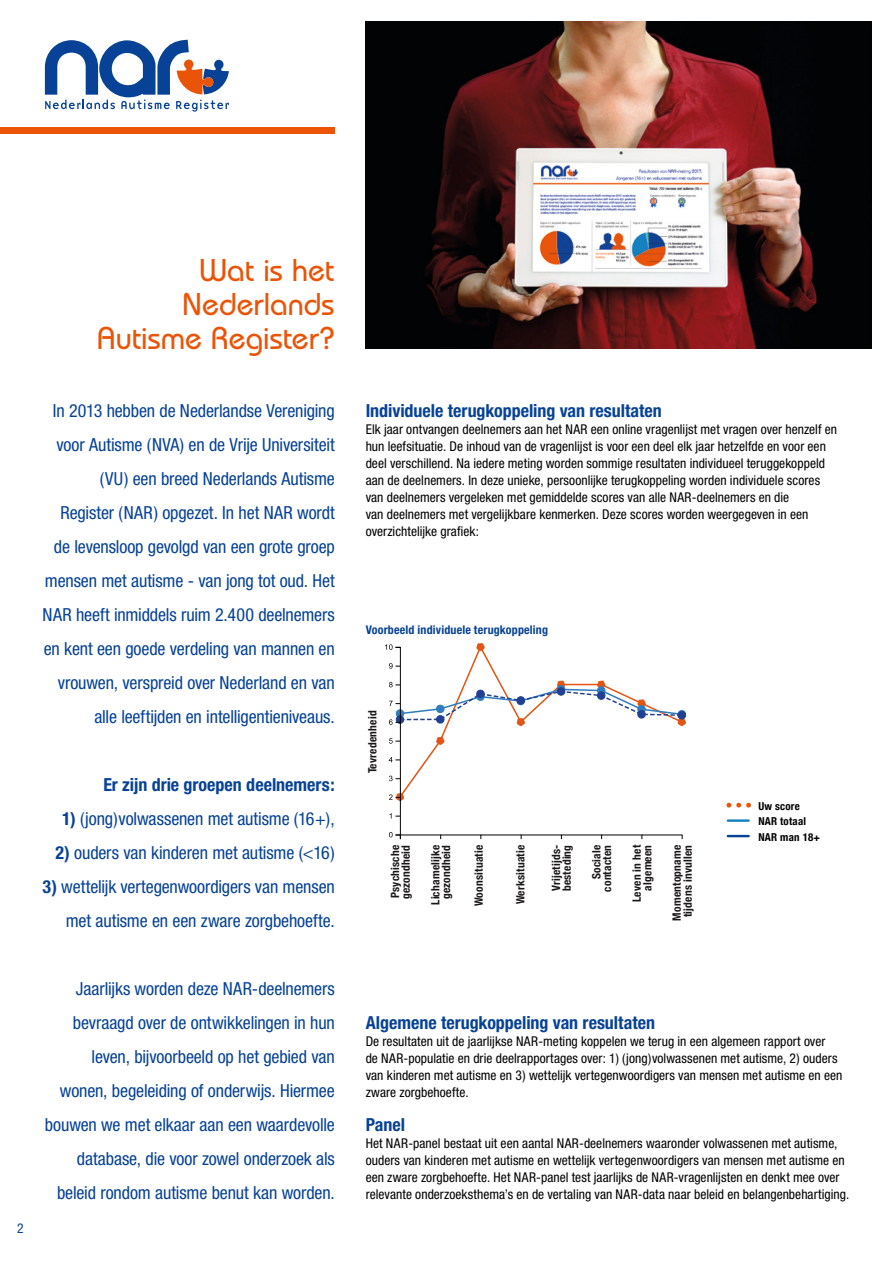
<style>
.page{position:relative;width:893px;height:1263px;background:#fff}
.page>*{position:absolute;margin:0;border:0;box-sizing:border-box;transform-origin:0 0}
.t1{font:500 31.5px/34px "Bauhaus IT Cby BT";letter-spacing:-.005em;color:#ea5406;text-align:right}
.t2{font:condensed 18px/34px "Helvetica Neue";letter-spacing:-.01em;color:#074296;text-align:right}
.t3{font:700 condensed 18px "Helvetica Neue";color:#074296}
.t4{font:condensed 13.5px/17px "Helvetica Neue";color:#000}
.t5{font:condensed 13.5px "Helvetica Neue";color:#074296}
.t6{font:700 condensed 12px "Helvetica Neue";letter-spacing:.015em;color:#074296}
.t7{font:700 condensed 11.4px/10.8px "Helvetica Neue";letter-spacing:.02em;color:#1a1719}
.t8{font:700 condensed 10.95px/15.5px "Helvetica Neue";letter-spacing:.02em;color:#000}
.s1{font-weight:700}
</style>
<div class="page">
<img style="left:366px;top:21px;width:506px;height:328px">
<div style="left:0;top:128px;width:335px;height:6px;background:#ea5406"></div>
<svg style="left:45px;top:40px;width:184px;height:72px"></svg>
<svg style="left:728px;top:803px;width:21px;height:4px"></svg>
<hr style="left:728px;top:819px;width:21px;height:3px;background:#1181c3">
<hr style="left:728px;top:835px;width:21px;height:2px;background:#074296">
<div style="left:395px;top:647px;width:6px;height:188px;border:1px solid #000"></div>
<svg style="left:389px;top:832px;width:294px;height:8px"></svg>
<svg style="left:390px;top:813px;width:10px;height:5px"></svg>
<svg style="left:385px;top:643px;width:301px;height:158px"></svg>
<h1 class="t1" style="left:97px;top:252px;width:240px">Wat is het<br>Nederlands<br>Autisme Register?</h1>
<p class="t2" style="left:43px;top:393px;width:294px">In 2013 hebben de Nederlandse Vereniging voor Autisme (NVA) en de Vrije Universiteit (VU) een breed Nederlands Autisme Register (NAR) opgezet. In het NAR wordt de levensloop gevolgd van een grote groep mensen met autisme - van jong tot oud. Het NAR heeft inmiddels ruim 2.400 deelnemers en kent een goede verdeling van mannen en vrouwen, verspreid over Nederland en van alle leeftijden en intelligentieniveaus.</p>
<h2 class="t3" style="left:103px;top:774px;width:233px">Er zijn drie groepen deelnemers:</h2>
<h2 class="t2" style="left:62px;top:801px;width:274px"><span class="s1">1)</span> (jong)volwassenen met autisme (16+),</h2>
<h2 class="t2" style="left:55px;top:835px;width:281px"><span class="s1">2)</span> ouders van kinderen met autisme (&lt;16)</h2>
<h2 class="t2" style="left:43px;top:869px;width:294px"><span class="s1">3)</span> wettelijk vertegenwoordigers van mensen met autisme en een zware zorgbehoefte.</h2>
<p class="t5" style="left:17px;top:1220px;width:8px">2</p>
<p class="t2" style="left:45px;top:972px;width:291px">Jaarlijks worden deze NAR-deelnemers bevraagd over de ontwikkelingen in hun leven, bijvoorbeeld op het gebied van wonen, begeleiding of onderwijs. Hiermee bouwen we met elkaar aan een waardevolle database, die voor zowel onderzoek als beleid rondom autisme benut kan worden.</p>
<h2 class="t3" style="left:366px;top:399px;width:298px">Individuele terugkoppeling van resultaten</h2>
<p class="t4" style="left:366px;top:420px;width:473px">Elk jaar ontvangen deelnemers aan het NAR een online vragenlijst met vragen over henzelf en hun leefsituatie. De inhoud van de vragenlijst is voor een deel elk jaar hetzelfde en voor een deel verschillend. Na iedere meting worden sommige resultaten individueel teruggekoppeld aan de deelnemers. In deze unieke, persoonlijke terugkoppeling worden individuele scores van deelnemers vergeleken met gemiddelde scores van alle NAR-deelnemers en die<br>van deelnemers met vergelijkbare kenmerken. Deze scores worden weergegeven in een overzichtelijke grafiek:</p>
<p class="t6" style="left:366px;top:622px;width:184px">Voorbeeld individuele terugkoppeling</p>
<p class="t7" style="left:366px;top:773px;width:64px;rotate:-90deg">Tevredenheid</p>
<p class="t7" style="left:389px;top:899px;width:56px;rotate:-90deg">Psychische gezondheid</p>
<p class="t7" style="left:429px;top:905px;width:62px;text-align:center;rotate:-90deg">Lichamelijke gezondheid</p>
<p class="t7" style="left:473px;top:906px;width:63px;rotate:-90deg">Woonsituatie</p>
<p class="t7" style="left:514px;top:904px;width:61px;rotate:-90deg">Werksituatie</p>
<p class="t7" style="left:550px;top:891px;width:48px;rotate:-90deg">Vrijetijds&shy;besteding</p>
<p class="t7" style="left:590px;top:892px;width:48px;text-align:right;rotate:-90deg">Sociale contacten</p>
<p class="t7" style="left:630px;top:902px;width:59px;text-align:right;rotate:-90deg">Leven in het algemeen</p>
<p class="t7" style="left:671px;top:920px;width:77px;rotate:-90deg">Momentopname tijdens invullen</p>
<p class="t8" style="left:758px;top:798px;width:63px">Uw score<br>NAR totaal<br>NAR man 18+</p>
<h2 class="t3" style="left:366px;top:1012px;width:291px">Algemene terugkoppeling van resultaten</h2>
<p class="t4" style="left:366px;top:1033px;width:478px">De resultaten uit de jaarlijkse NAR-meting koppelen we terug in een algemeen rapport over<br>de NAR-populatie en drie deelrapportages over: 1) (jong)volwassenen met autisme, 2) ouders van kinderen met autisme en 3) wettelijk vertegenwoordigers van mensen met autisme en een zware zorgbehoefte.</p>
<h2 class="t3" style="left:366px;top:1114px;width:41px">Panel</h2>
<p class="t4" style="left:366px;top:1135px;width:485px">Het NAR-panel bestaat uit een aantal NAR-deelnemers waaronder volwassenen met autisme, ouders van kinderen met autisme en wettelijk vertegenwoordigers van mensen met autisme en een zware zorgbehoefte. Het NAR-panel test jaarlijks de NAR-vragenlijsten en denkt mee over relevante onderzoeksthema’s en de vertaling van NAR-data naar beleid en belangenbehartiging.</p>
</div>
